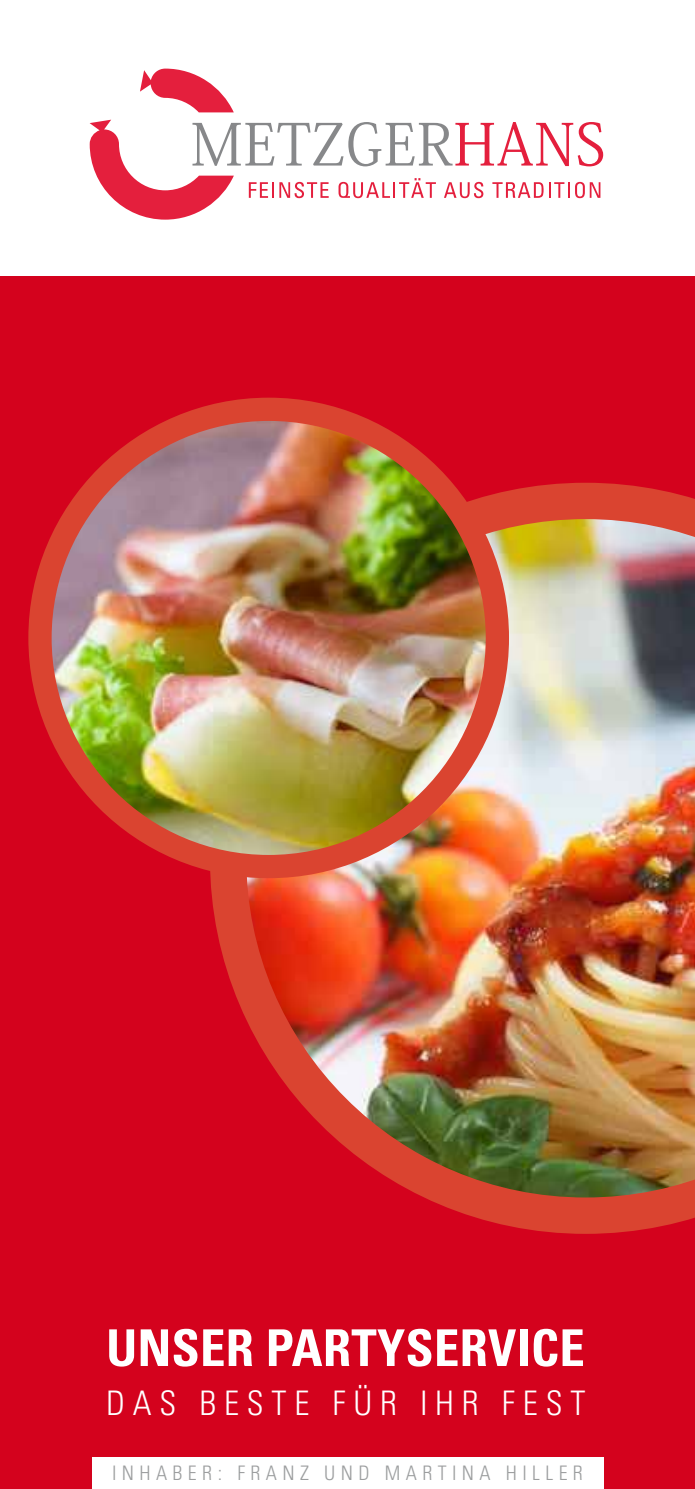
<style>
.page{position:relative;width:695px;height:1489px;background:#fff}
.page>*{position:absolute;margin:0;border:0;box-sizing:border-box;transform-origin:0 0}
.t1{font:700 condensed 50.75px "Univers";letter-spacing:.005em;color:#fff}
.t2{font:300 condensed 33.75px "Univers";letter-spacing:.23em;color:#fff}
.t3{font:300 condensed 20px "Univers";letter-spacing:.27em;color:#9c9e9f}
</style>
<div class="page">
<div style="left:0;top:276px;width:694px;height:1212px;background:#d4021d"></div>
<div style="left:91px;top:1457px;width:512px;height:31px;background:#fff"></div>
<svg style="left:90px;top:69px;width:513px;height:151px"></svg>
<img style="left:210px;top:482px;width:484px;height:751px">
<img style="left:40px;top:409px;width:457px;height:457px;border-radius:229px">
<div style="left:28px;top:397px;width:481px;height:481px;border:23px solid #da4430;border-radius:50%"></div>
<h1 class="t1" style="left:106px;top:1316px;width:480px">UNSER PARTYSERVICE</h1>
<h2 class="t2" style="left:106px;top:1382px;width:480px">DAS BESTE FÜR IHR FEST</h2>
<p class="t3" style="left:112px;top:1461px;width:472px">INHABER: FRANZ UND MARTINA HILLER</p>
</div>
